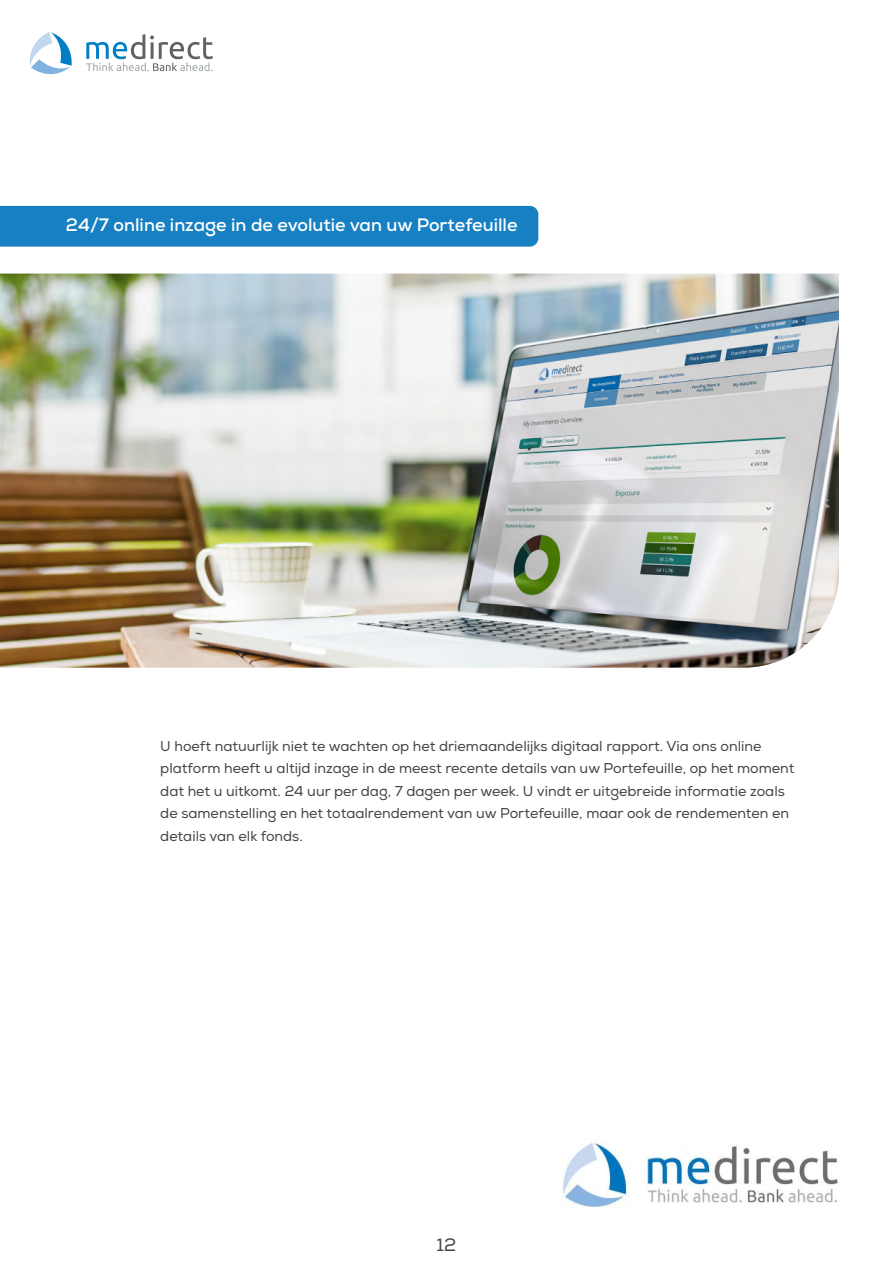
<style>
.page{position:relative;width:893px;height:1263px;background:#fff}
.page>*{position:absolute;margin:0;border:0;box-sizing:border-box;transform-origin:0 0}
.t1{font:700 18px "Nexa";color:#fff}
.t2{font:18px "Nexa";color:#454243}
.t3{font:14.25px/22.5px "Nexa";color:#454243}
</style>
<div class="page">
<svg style="left:30px;top:32px;width:42px;height:42px"></svg>
<svg style="left:86px;top:34px;width:127px;height:37px"></svg>
<img style="left:0;top:274px;width:839px;height:394px">
<div style="left:0;top:206px;width:538px;height:41px;background:#1780c2"></div>
<img style="left:562px;top:1138px;width:276px;height:70px">
<p class="t1" style="left:66px;top:214px;width:453px">24/7 online inzage in de evolutie van uw Portefeuille</p>
<p class="t3" style="left:160px;top:735px;width:636px">U hoeft natuurlijk niet te wachten op het driemaandelijks digitaal rapport. Via ons online platform heeft u altijd inzage in de meest recente details van uw Portefeuille, op het moment dat het u uitkomt. 24 uur per dag, 7 dagen per week. U vindt er uitgebreide informatie zoals de samenstelling en het totaalrendement van uw Portefeuille, maar ook de rendementen en details van elk fonds.</p>
<p class="t2" style="left:437px;top:1234px;width:21px">12</p>
</div>
